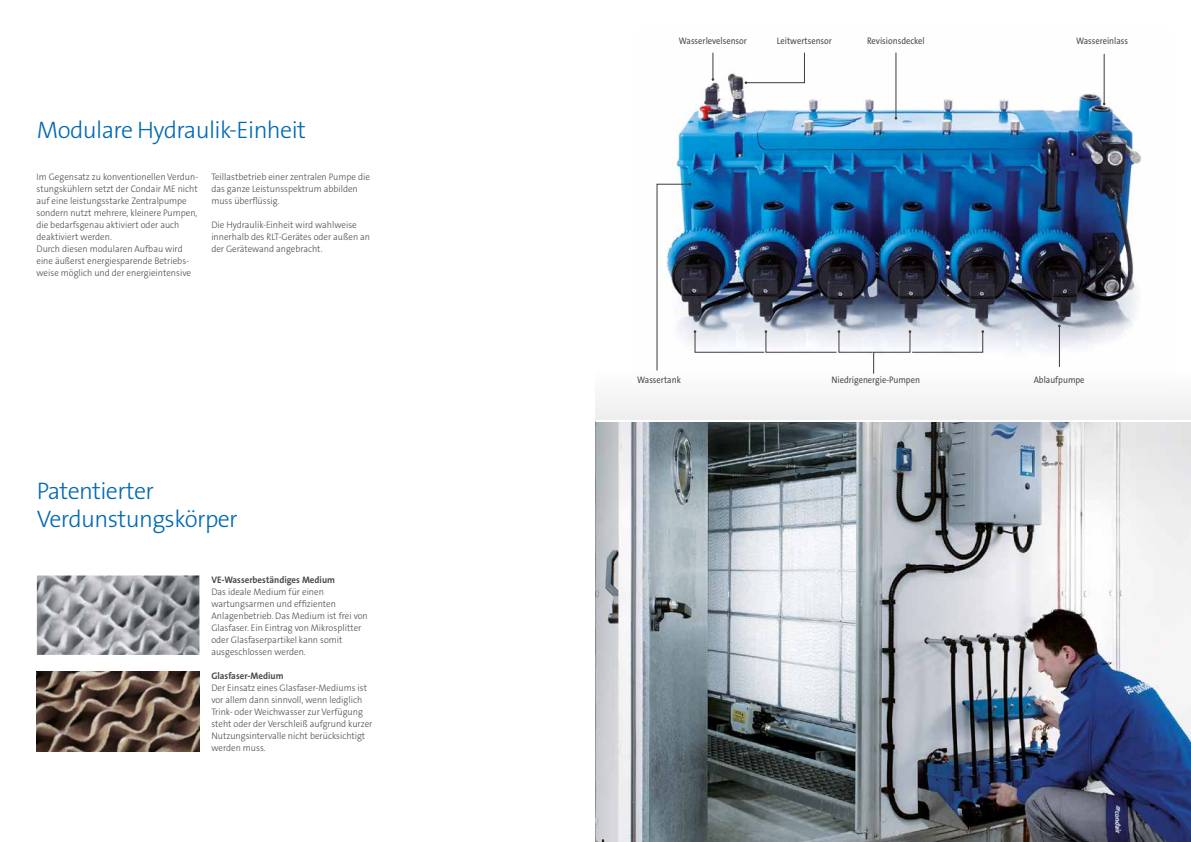
<style>
.page{position:relative;width:1191px;height:842px;background:#fff}
.page>*{position:absolute;margin:0;border:0;box-sizing:border-box;transform-origin:0 0}
.t1{font:300 24px/28.8px "The Sans B3";letter-spacing:-.025em;color:#0069b4}
.t2{font:300 9.5px/12px "The Sans B3";color:#4a4a49;scale:.95 1}
.t3{font:9.5px "The Sans B5 Plain";color:#4a4a49;scale:.9 1}
.t4{font:700 9.5px "The Sans B7";color:#4a4a49;scale:.95 1}
</style>
<div class="page">
<img style="left:672px;top:52px;width:470px;height:217px">
<svg style="left:595px;top:269px;width:596px;height:151px;fill:#f6f6f7"></svg>
<img style="left:37px;top:672px;width:162px;height:79px">
<img style="left:37px;top:575px;width:162px;height:80px">
<img style="left:595px;top:531px;width:596px;height:311px">
<svg style="left:711px;top:53px;width:3px;height:28px"></svg>
<svg style="left:744px;top:52px;width:61px;height:32px"></svg>
<hr style="left:1103px;top:54px;width:1px;height:50px;background:#3c3c3b">
<hr style="left:895px;top:53px;width:1px;height:65px;background:#3c3c3b">
<img style="left:656px;top:183px;width:328px;height:191px">
<hr style="left:1059px;top:326px;width:1px;height:41px;background:#3c3c3b">
<svg style="left:595px;top:422px;width:596px;height:109px"></svg>
<h1 class="t1" style="left:37px;top:116px;width:271px">Modulare Hydraulik-Einheit</h1>
<p class="t2" style="left:36px;top:171px;width:172px">Im Gegensatz zu konventionellen Verdun&shy;stungskühlern setzt der Condair ME nicht auf eine leistungsstarke Zentralpumpe sondern nutzt mehrere, kleinere Pumpen, die bedarfsgenau aktiviert oder auch deaktiviert werden.<br>Durch diesen modularen Aufbau wird eine äußerst energiesparende Betriebs&shy;weise möglich und der energieintensive</p>
<p class="t2" style="left:211px;top:171px;width:168px">Teillastbetrieb einer zentralen Pumpe die das ganze Leistunsspektrum abbilden muss überflüssig.</p>
<p class="t2" style="left:211px;top:219px;width:169px">Die Hydraulik-Einheit wird wahlweise innerhalb des RLT-Gerätes oder außen an der Gerätewand angebracht.</p>
<h1 class="t1" style="left:37px;top:477px;width:202px">Patentierter<br>Verdunstungskörper</h1>
<p class="t4" style="left:211px;top:574px;width:132px">VE-Wasserbeständiges Medium</p>
<p class="t2" style="left:211px;top:586px;width:166px">Das ideale Medium für einen wartungsarmen und effizienten Anlagenbetrieb. Das Medium ist frei von Glasfaser. Ein Eintrag von Mikrosplitter oder Glasfaserpartikel kann somit ausgeschlossen werden.</p>
<p class="t4" style="left:211px;top:671px;width:77px">Glasfaser-Medium</p>
<p class="t2" style="left:211px;top:682px;width:171px">Der Einsatz eines Glasfaser-Mediums ist vor allem dann sinnvoll, wenn lediglich Trink- oder Weichwasser zur Verfügung steht oder der Verschleiß aufgrund kurzer Nutzungsintervalle nicht berücksichtigt werden muss.</p>
<p class="t3" style="left:679px;top:36px;width:77px">Wasserlevelsensor</p>
<p class="t3" style="left:777px;top:36px;width:63px">Leitwertsensor</p>
<p class="t3" style="left:867px;top:36px;width:66px">Revisionsdeckel</p>
<p class="t3" style="left:1076px;top:36px;width:59px">Wassereinlass</p>
<p class="t3" style="left:637px;top:374px;width:50px">Wassertank</p>
<p class="t3" style="left:831px;top:374px;width:100px">Niedrigenergie-Pumpen</p>
<p class="t3" style="left:1033px;top:374px;width:58px">Ablaufpumpe</p>
</div>
